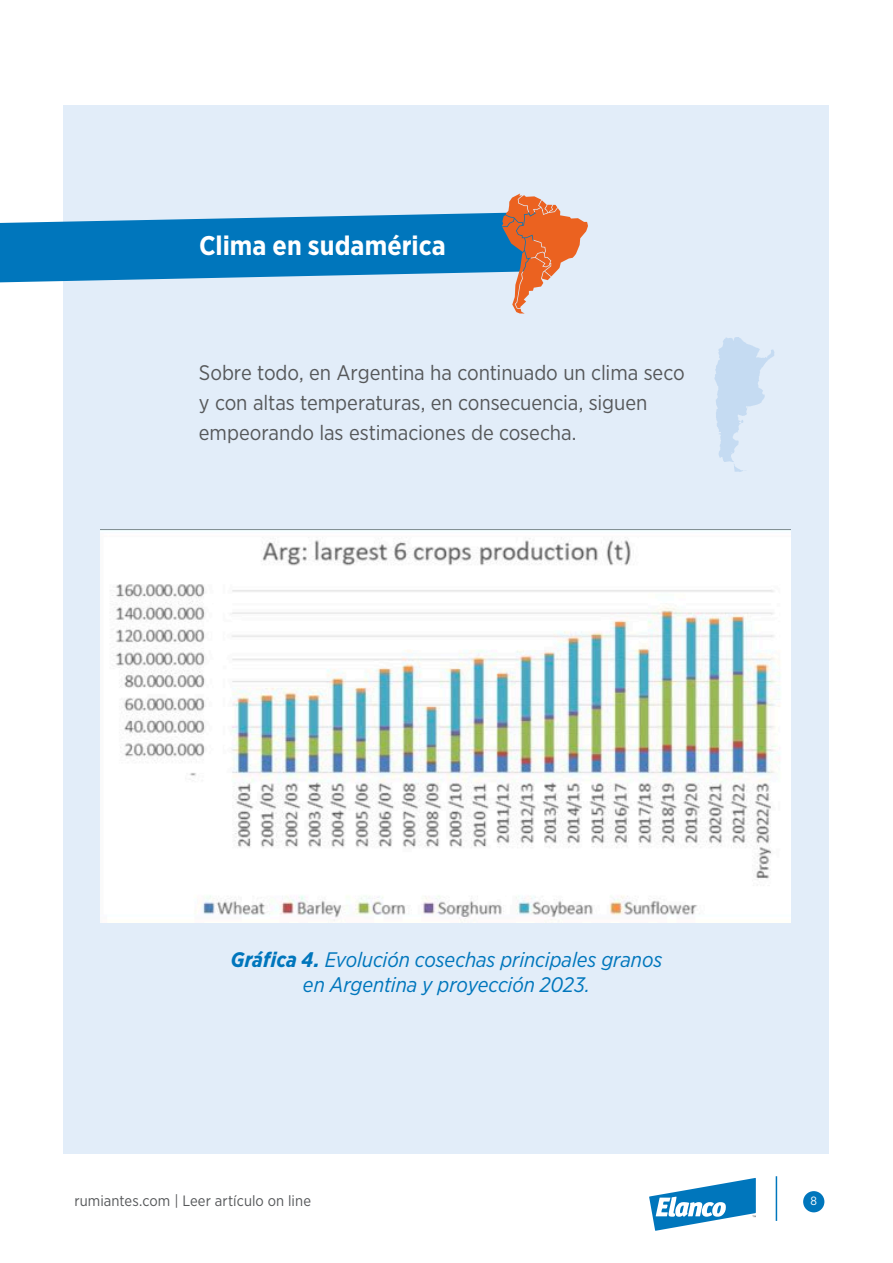
<style>
.page{position:relative;width:893px;height:1263px;background:#fff}
.page>*{position:absolute;margin:0;border:0;box-sizing:border-box;transform-origin:0 0}
.Titulo_segundario{font:700 27px "Gotham Narrow";color:#fff}
.Online_txt{font:21px/30px "Gotham Narrow";letter-spacing:-.005em;color:#56585a}
.Online_txt-2{font:italic 21px/25.2px "Gotham Narrow";letter-spacing:-.005em;color:#0076bc;text-align:center}
.t1{font:15px "Gotham Narrow";letter-spacing:.005em;color:#56585a}
.t2{font:12px "Gotham Narrow";color:#fff}
.s1{font-weight:700}
</style>
<div class="page">
<div style="left:64px;top:105px;width:765px;height:1048px;background:#e2edf9"></div>
<div style="left:803px;top:1191px;width:21px;height:21px;background:#0076bc;border-radius:50%"></div>
<hr style="left:776px;top:1176px;width:1px;height:45px;background:#0076bc">
<svg style="left:649px;top:1178px;width:107px;height:53px"></svg>
<svg style="left:0;top:193px;width:588px;height:120px"></svg>
<svg style="left:714px;top:337px;width:61px;height:135px"></svg>
<img style="left:100px;top:531px;width:690px;height:392px">
<p class="Titulo_segundario" style="left:199px;top:228px;width:248px">Clima en sudamérica</p>
<p class="Online_txt" style="left:199px;top:357px;width:487px">Sobre todo, en Argentina ha continuado un clima seco y con altas temperaturas, en consecuencia, siguen empeorando las estimaciones de cosecha.</p>
<p class="Online_txt-2" style="left:231px;top:946px;width:433px"><span class="s1">Gráfica 4.</span> Evolución cosechas principales granos en Argentina y proyección 2023.</p>
<p class="t1" style="left:74px;top:1191px;width:238px">rumiantes.com | Leer artículo on line</p>
<p class="t2" style="left:811px;top:1194px;width:8px">8</p>
</div>
